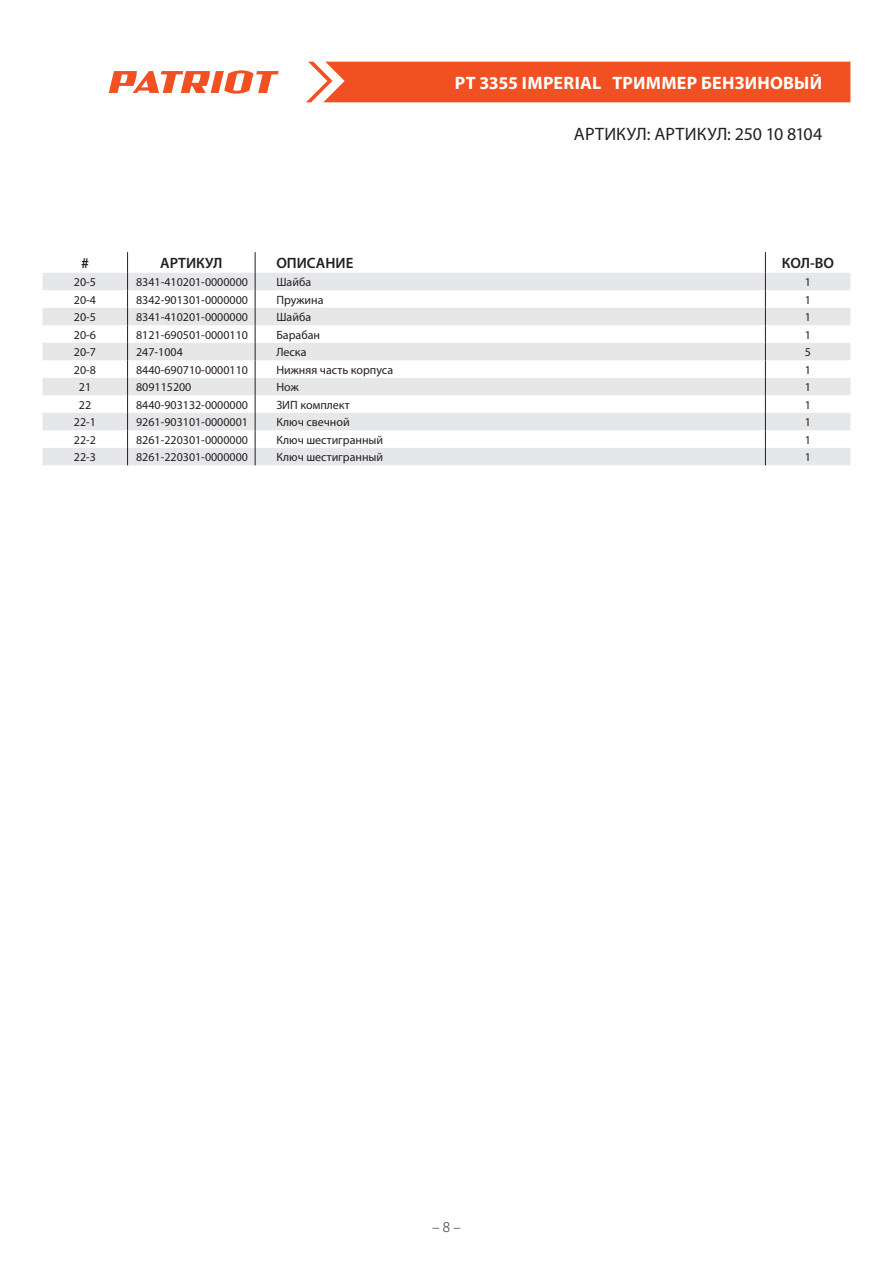
<style>
.page{position:relative;width:893px;height:1263px;background:#fff}
.page>*{position:absolute;margin:0;border:0;box-sizing:border-box;transform-origin:0 0}
.t1{font:700 18px "Myriad Pro";letter-spacing:.01em;color:#fff}
.t2{font:18px "Myriad Pro";letter-spacing:.005em;color:#231f20}
.t3{font:600 15px "Myriad Pro";color:#231f20}
.t4{font:300 15px "Myriad Pro";color:#231f20}
.t5{font:12px "Myriad Pro";color:#231f20}
</style>
<div class="page">
<div style="left:306px;top:62px;width:544px;height:40px;background:#f15122"></div>
<svg style="left:109px;top:70px;width:170px;height:24px"></svg>
<svg style="left:43px;top:273px;width:807px;height:192px;fill:#e6e7e9"></svg>
<svg style="left:127px;top:252px;width:1px;height:213px"></svg>
<svg style="left:255px;top:252px;width:1px;height:213px"></svg>
<svg style="left:765px;top:252px;width:1px;height:213px"></svg>
<h1 class="t1" style="left:455px;top:71px;width:369px">РТ 3355 IMPERIAL ТРИММЕР БЕНЗИ НОВЫЙ</h1>
<h1 class="t2" style="left:574px;top:123px;width:250px">АРТИКУЛ: АРТИКУЛ: 250 10 8104</h1>
<p class="t3" style="left:81px;top:253px;width:9px">#</p>
<p class="t3" style="left:160px;top:253px;width:64px">АРТИКУЛ</p>
<p class="t3" style="left:276px;top:253px;width:78px">ОПИСАНИЕ</p>
<p class="t3" style="left:782px;top:253px;width:53px">КОЛ-ВО</p>
<p class="t5" style="left:74px;top:275px;width:24px">20-5</p>
<p class="t5" style="left:136px;top:275px;width:114px">8341-410201-0000000</p>
<p class="t5" style="left:276px;top:275px;width:36px">Шайба</p>
<p class="t5" style="left:805px;top:275px;width:8px">1</p>
<p class="t5" style="left:74px;top:292px;width:24px">20-4</p>
<p class="t5" style="left:136px;top:292px;width:114px">8342-901301-0000000</p>
<p class="t5" style="left:276px;top:292px;width:49px">Пружина</p>
<p class="t5" style="left:805px;top:292px;width:8px">1</p>
<p class="t5" style="left:74px;top:310px;width:24px">20-5</p>
<p class="t5" style="left:136px;top:310px;width:114px">8341-410201-0000000</p>
<p class="t5" style="left:276px;top:310px;width:36px">Шайба</p>
<p class="t5" style="left:805px;top:310px;width:8px">1</p>
<p class="t5" style="left:74px;top:327px;width:24px">20-6</p>
<p class="t5" style="left:136px;top:327px;width:114px">8121-690501-0000110</p>
<p class="t5" style="left:276px;top:327px;width:45px">Барабан</p>
<p class="t5" style="left:805px;top:327px;width:8px">1</p>
<p class="t5" style="left:74px;top:345px;width:24px">20-7</p>
<p class="t5" style="left:136px;top:345px;width:48px">247-1004</p>
<p class="t5" style="left:276px;top:345px;width:32px">Леска</p>
<p class="t5" style="left:805px;top:345px;width:8px">5</p>
<p class="t5" style="left:74px;top:362px;width:24px">20-8</p>
<p class="t5" style="left:136px;top:362px;width:114px">8440-690710-0000110</p>
<p class="t5" style="left:276px;top:362px;width:118px">Нижняя часть корпуса</p>
<p class="t5" style="left:805px;top:362px;width:8px">1</p>
<p class="t5" style="left:79px;top:380px;width:14px">21</p>
<p class="t5" style="left:136px;top:380px;width:57px">809115200</p>
<p class="t5" style="left:276px;top:380px;width:24px">Нож</p>
<p class="t5" style="left:805px;top:380px;width:8px">1</p>
<p class="t5" style="left:79px;top:397px;width:14px">22</p>
<p class="t5" style="left:136px;top:397px;width:114px">8440-903132-0000000</p>
<p class="t5" style="left:276px;top:397px;width:75px">ЗИП комплект</p>
<p class="t5" style="left:805px;top:397px;width:8px">1</p>
<p class="t5" style="left:74px;top:415px;width:24px">22-1</p>
<p class="t5" style="left:136px;top:415px;width:114px">9261-903101-0000001</p>
<p class="t5" style="left:276px;top:415px;width:75px">Ключ свечной</p>
<p class="t5" style="left:805px;top:415px;width:8px">1</p>
<p class="t5" style="left:74px;top:432px;width:24px">22-2</p>
<p class="t5" style="left:136px;top:432px;width:114px">8261-220301-0000000</p>
<p class="t5" style="left:276px;top:432px;width:108px">Ключ шестигранный</p>
<p class="t5" style="left:805px;top:432px;width:8px">1</p>
<p class="t5" style="left:74px;top:450px;width:24px">22-3</p>
<p class="t5" style="left:136px;top:450px;width:114px">8261-220301-0000000</p>
<p class="t5" style="left:276px;top:450px;width:108px">Ключ шестигранный</p>
<p class="t5" style="left:805px;top:450px;width:8px">1</p>
<p class="t4" style="left:432px;top:1218px;width:30px">– 8 –</p>
</div>
